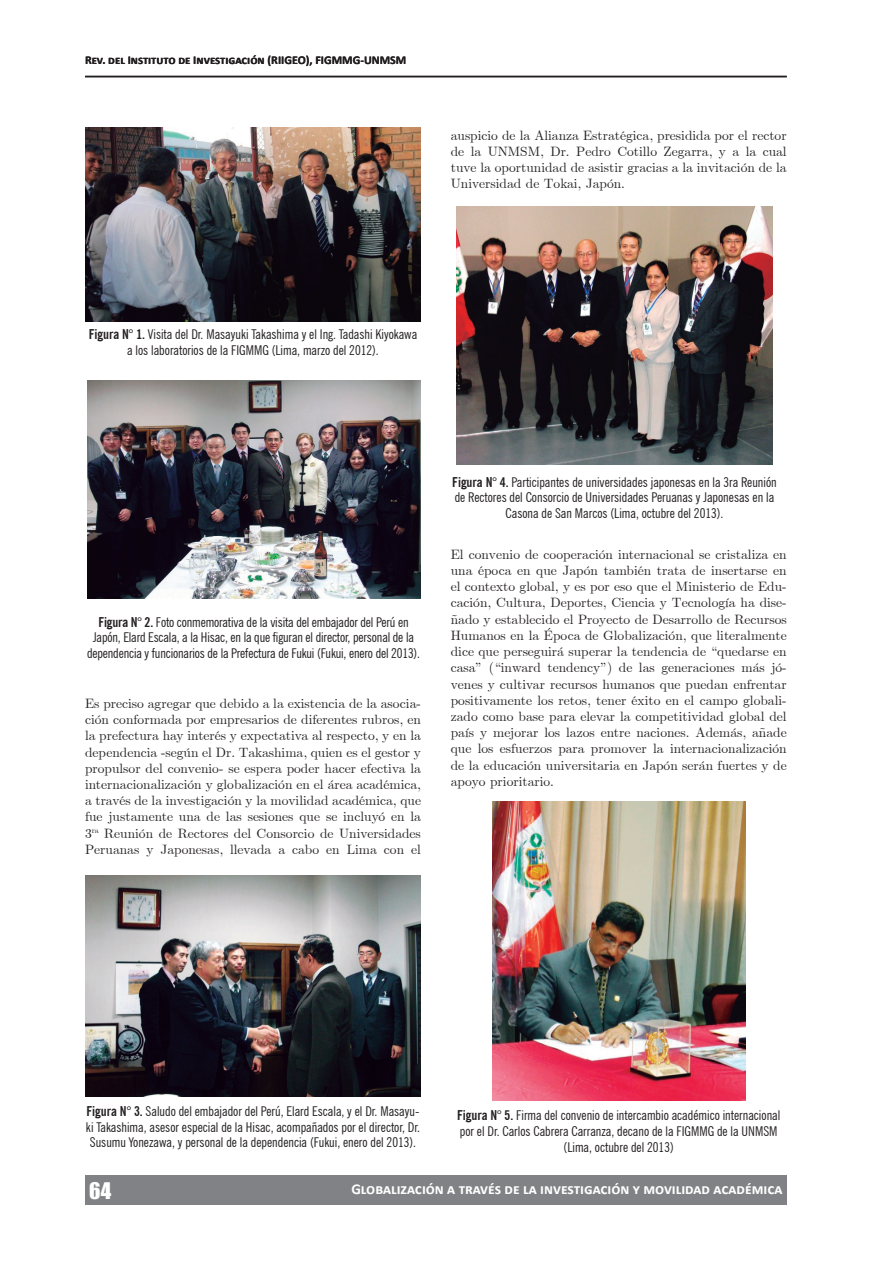
<style>
.page{position:relative;width:893px;height:1263px;background:#fff}
.page>*{position:absolute;margin:0;border:0;box-sizing:border-box;transform-origin:0 0}
.t1{font:21px "Impact";color:#fff}
.t2{font:700 15px "Calibri";color:#fff}
.t3{font:13.5px/16.2px "Euclid";color:#231f20;text-align:justify}
.t4{font:condensed 13.5px/15.8px "News Gothic BT";color:#231f20;text-align:center}
.t5{font:700 12px "Calibri";color:#231f20}
.s1{font-weight:700}
</style>
<div class="page">
<div style="left:85px;top:1175px;width:702px;height:30px;background:#808285"></div>
<hr style="left:85px;top:76px;width:702px;height:1px;background:#231f20">
<img style="left:85px;top:128px;width:336px;height:193px">
<img style="left:88px;top:381px;width:332px;height:218px">
<img style="left:85px;top:875px;width:336px;height:221px">
<img style="left:457px;top:206px;width:315px;height:258px">
<img style="left:492px;top:801px;width:253px;height:300px">
<p class="t5" style="left:85px;top:51px;width:323px">Rev. del Instituto de Investigación (RIIGEO), FIGMMG-UNMSM</p>
<p class="t3" style="left:451px;top:127px;width:337px">auspicio de la Alianza Estratégica, presidida por el rector de la UNMSM, Dr. Pedro Cotillo Zegarra, y a la cual tuve la oportunidad de asistir gracias a la invitación de la Universidad de Tokai, Japón.</p>
<p class="t4" style="left:89px;top:326px;width:330px"><span class="s1">Figura N° 1.</span> Visita del Dr. Masayuki Takashima y el Ing. Tadashi Kiyokawa a los laboratorios de la FIGMMG (Lima, marzo del 2012).</p>
<p class="t4" style="left:87px;top:614px;width:335px"><span class="s1">Figura N° 2.</span> Foto conmemorativa de la visita del embajador del Perú en<br>Japón, Elard Escala, a la Hisac, en la que figuran el director, personal de la dependencia y funcionarios de la Prefectura de Fukui (Fukui, enero del 2013).</p>
<p class="t3" style="left:85px;top:695px;width:337px">Es preciso agregar que debido a la existencia de la asocia&shy;ción conformada por empresarios de diferentes rubros, en la prefectura hay interés y expectativa al respecto, y en la dependencia -según el Dr. Takashima, quien es el gestor y propulsor del convenio- se espera poder hacer efectiva la internacionalización y globalización en el área académica, a través de la investigación y la movilidad académica, que fue justamente una de las sesiones que se incluyó en la 3<sup>ra</sup> Reunión de Rectores del Consorcio de Universidades Peruanas y Japonesas, llevada a cabo en Lima con el</p>
<p class="t4" style="left:452px;top:474px;width:326px"><span class="s1">Figura N° 4.</span> Participantes de universidades japonesas en la 3ra Reunión de Rectores del Consorcio de Universidades Peruanas y Japonesas en la<br>Casona de San Marcos (Lima, octubre del 2013).</p>
<p class="t3" style="left:451px;top:546px;width:337px">El convenio de cooperación internacional se cristaliza en una época en que Japón también trata de insertarse en el contexto global, y es por eso que el Ministerio de Edu&shy;cación, Cultura, Deportes, Ciencia y Tecnología ha dise&shy;ñado y establecido el Proyecto de Desarrollo de Recursos Humanos en la Época de Globalización, que literalmente dice que perseguirá superar la tendencia de “quedarse en casa” (“inward tendency”) de las generaciones más jó&shy;venes y cultivar recursos humanos que puedan enfrentar positivamente los retos, tener éxito en el campo globali&shy;zado como base para elevar la competitividad global del país y mejorar los lazos entre naciones. Además, añade que los esfuerzos para promover la internacionalización de la educación universitaria en Japón serán fuertes y de apoyo prioritario.</p>
<p class="t4" style="left:86px;top:1103px;width:335px;text-align:justify"><span class="s1">Figura N° 3.</span> Saludo del embajador del Perú, Elard Escala, y el Dr. Masayu&shy;ki Takashima, asesor especial de la Hisac, acompañados por el director, Dr.<br>Susumu Yonezawa, y personal de la dependencia (Fukui, enero del 2013).</p>
<p class="t4" style="left:457px;top:1107px;width:325px"><span class="s1">Figura N° 5.</span> Firma del convenio de intercambio académico internacional por el Dr. Carlos Cabrera Carranza, decano de la FIGMMG de la UNMSM (Lima, octubre del 2013)</p>
<p class="t4" style="left:617px;top:1118px;width:4px">.</p>
<h1 class="t1" style="left:89px;top:1174px;width:23px">64</h1>
<p class="t2" style="left:351px;top:1178px;width:433px">Globalización a través de la investigación y movilidad académica</p>
</div>
